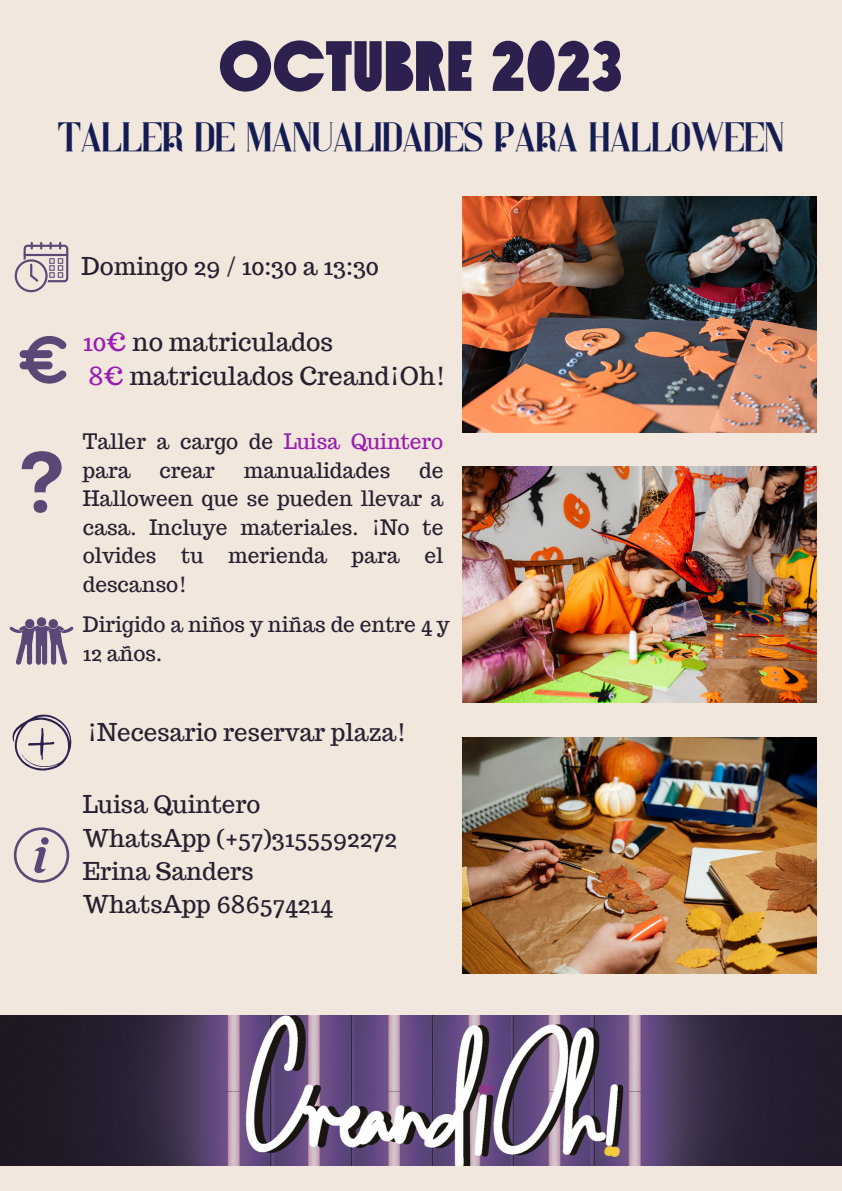
<style>
.page{position:relative;width:842px;height:1191px;background:#fff}
.page>*{position:absolute;margin:0;border:0;box-sizing:border-box;transform-origin:0 0}
.t1{font:71px "ST Komsomol";color:#2d204e}
.t2{font:41px "Kompot";color:#141c52}
.t3{font:24.8px "Trocchi";color:#282030}
.t4{font:24px "Trocchi";color:#282030}
.t5{font:20.8px/28.5px "Trocchi";color:#282030}
.s1{color:#9b1db0}
</style>
<div class="page">
<div style="left:0;top:0;width:842px;height:1190px;background:#f1e7dd"></div>
<img style="left:0;top:1015px;width:842px;height:150px">
<svg style="left:15px;top:242px;width:53px;height:50px"></svg>
<svg style="left:20px;top:336px;width:46px;height:47px"></svg>
<svg style="left:22px;top:451px;width:40px;height:61px"></svg>
<svg style="left:10px;top:617px;width:63px;height:48px"></svg>
<svg style="left:14px;top:827px;width:55px;height:55px"></svg>
<img style="left:462px;top:196px;width:354px;height:236px">
<img style="left:462px;top:466px;width:354px;height:236px">
<img style="left:462px;top:737px;width:354px;height:236px">
<svg style="left:12px;top:714px;width:60px;height:56px"></svg>
<p class="t1" style="left:219px;top:25px;width:406px">OCTUBRE 2023</p>
<p class="t2" style="left:58px;top:112px;width:728px">TALLER DE MANUALIDADES PARA HALLOWEEN</p>
<p class="t4" style="left:81px;top:250px;width:299px">Domingo 29 / 10:30 a 13:30</p>
<p class="t3" style="left:83px;top:325px;width:252px"><span class="s1">10€</span> no matriculados</p>
<p class="t3" style="left:89px;top:360px;width:359px"><span class="s1">8€</span> matriculados Creand¡Oh!</p>
<p class="t5" style="left:83px;top:427px;width:362px">Taller a cargo de <span class="s1">Luisa Quintero </span>para</p>
<p class="t5" style="left:160px;top:456px;width:57px">crear</p>
<p class="t5" style="left:244px;top:456px;width:148px">manualidades</p>
<p class="t5" style="left:83px;top:456px;width:362px;text-align:justify;text-indent:336px">de Halloween que se pueden llevar a casa. Incluye materiales. ¡No te olvides tu merienda para el descanso!</p>
<p class="t5" style="left:83px;top:610px;width:368px">Dirigido a niños y niñas de entre 4 y<br>12 años.</p>
<p class="t4" style="left:87px;top:716px;width:321px">¡Necesario reservar plaza!</p>
<p class="t4" style="left:83px;top:788px;width:179px">Luisa Quintero</p>
<p class="t4" style="left:83px;top:822px;width:315px">WhatsApp (+57)3155592272</p>
<p class="t4" style="left:83px;top:855px;width:172px">Erina Sanders</p>
<p class="t4" style="left:83px;top:888px;width:252px">WhatsApp 686574214</p>
</div>
